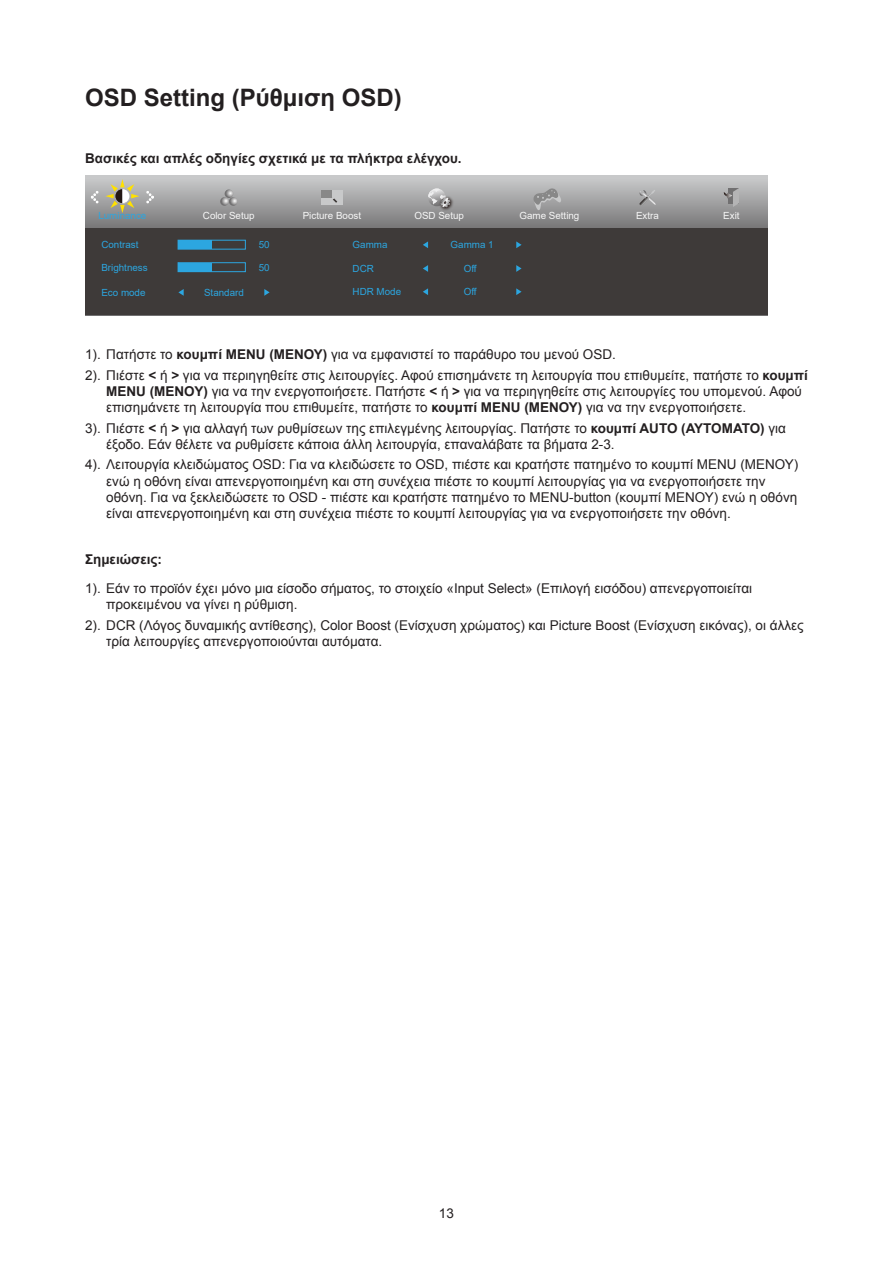
<style>
.page{position:relative;width:893px;height:1263px;background:#fff}
.page>*{position:absolute;margin:0;border:0;box-sizing:border-box;transform-origin:0 0}
.正文_text-1{font:700 24px "Arial";color:#231f20}
.t1{font:13.5px/16.2px "Arial";color:#231f20}
.content_bold{font:700 13.5px "Arial";color:#231f20}
.t2{font:9.75px "Arial";color:#2ca6e0}
.t3{font:9.75px "Arial";color:#f7f7f7}
.s1{font-weight:700}
</style>
<div class="page">
<svg style="left:85px;top:176px;width:683px;height:52px;background:#a0a0a1"></svg>
<div style="left:85px;top:228px;width:683px;height:87px;background:#3e3a39"></div>
<svg style="left:91px;top:191px;width:8px;height:13px"></svg>
<svg style="left:146px;top:191px;width:8px;height:13px"></svg>
<svg style="left:105px;top:179px;width:34px;height:34px"></svg>
<svg style="left:220px;top:189px;width:18px;height:17px"></svg>
<div style="left:321px;top:190px;width:21px;height:15px;background:#c8c9ca"></div>
<div style="left:321px;top:190px;width:11px;height:8px;background:#888"></div>
<svg style="left:333px;top:198px;width:4px;height:5px"></svg>
<img style="left:437px;top:194px;width:18px;height:18px">
<svg style="left:428px;top:189px;width:23px;height:18px"></svg>
<svg style="left:724px;top:188px;width:15px;height:19px"></svg>
<svg style="left:639px;top:190px;width:18px;height:16px"></svg>
<div style="left:178px;top:240px;width:68px;height:9px;border:1px solid #2ca6e0"></div>
<div style="left:178px;top:240px;width:34px;height:9px;background:#2ca6e0"></div>
<div style="left:178px;top:262px;width:68px;height:10px;border:1px solid #2ca6e0"></div>
<div style="left:178px;top:263px;width:34px;height:9px;background:#2ca6e0"></div>
<svg style="left:178px;top:289px;width:6px;height:7px"></svg>
<svg style="left:264px;top:289px;width:6px;height:7px"></svg>
<svg style="left:423px;top:241px;width:5px;height:7px"></svg>
<svg style="left:516px;top:241px;width:6px;height:7px"></svg>
<svg style="left:423px;top:265px;width:5px;height:7px"></svg>
<svg style="left:516px;top:265px;width:6px;height:7px"></svg>
<svg style="left:423px;top:288px;width:5px;height:7px"></svg>
<svg style="left:516px;top:288px;width:6px;height:7px"></svg>
<svg style="left:533px;top:188px;width:28px;height:22px"></svg>
<p class="正文_text-1" style="left:85px;top:81px;width:318px">OSD Setting (Ρύθμιση OSD)</p>
<p class="content_bold" style="left:85px;top:149px;width:378px">Βασικές και απλές οδηγίες σχετικά με τα πλήκτρα ελέγχου.</p>
<p class="t2" style="left:98px;top:209px;width:50px">Luminance</p>
<p class="t3" style="left:203px;top:209px;width:53px">Color Setup</p>
<p class="t3" style="left:303px;top:209px;width:60px">Picture Boost</p>
<p class="t3" style="left:414px;top:209px;width:51px">OSD Setup</p>
<p class="t3" style="left:519px;top:209px;width:62px">Game Setting</p>
<p class="t3" style="left:636px;top:209px;width:24px">Extra</p>
<p class="t3" style="left:723px;top:209px;width:18px">Exit</p>
<p class="t2" style="left:101px;top:238px;width:39px">Contrast</p>
<p class="t2" style="left:259px;top:238px;width:12px">50</p>
<p class="t2" style="left:101px;top:261px;width:48px">Brightness</p>
<p class="t2" style="left:259px;top:261px;width:12px">50</p>
<p class="t2" style="left:101px;top:286px;width:46px">Eco mode</p>
<p class="t2" style="left:204px;top:286px;width:41px">Standard</p>
<p class="t2" style="left:353px;top:238px;width:36px">Gamma</p>
<p class="t2" style="left:451px;top:238px;width:45px">Gamma 1</p>
<p class="t2" style="left:353px;top:262px;width:23px">DCR</p>
<p class="t2" style="left:464px;top:262px;width:14px">Off</p>
<p class="t2" style="left:353px;top:285px;width:50px">HDR Mode</p>
<p class="t2" style="left:464px;top:285px;width:14px">Off</p>
<p class="t1" style="left:85px;top:347px;width:532px">1). Πατήστε το <span class="s1">κουμπί MENU (ΜΕΝΟΥ)</span> για να εμφανιστεί το παράθυρο του μενού OSD.</p>
<p class="t1" style="left:106px;top:367px;width:703px;text-indent:-21px">2). Πιέστε <span class="s1">&lt;</span> ή <span class="s1">&gt;</span> για να περιηγηθείτε στις λειτουργίες. Αφού επισημάνετε τη λειτουργία που επιθυμείτε, πατήστε το <span class="s1">κουμπί<br>MENU (ΜΕΝΟΥ)</span> για να την ενεργοποιήσετε. Πατήστε <span class="s1">&lt;</span> ή <span class="s1">&gt;</span> για να περιηγηθείτε στις λειτουργίες του υπομενού. Αφού επισημάνετε τη λειτουργία που επιθυμείτε, πατήστε το <span class="s1">κουμπί MENU (ΜΕΝΟΥ)</span> για να την ενεργοποιήσετε.</p>
<p class="t1" style="left:106px;top:420px;width:681px;text-indent:-21px">3). Πιέστε <span class="s1">&lt;</span> ή <span class="s1">&gt;</span> για αλλαγή των ρυθμίσεων της επιλεγμένης λειτουργίας. Πατήστε το <span class="s1">κουμπί AUTO (ΑΥΤΟΜΑΤΟ)</span> για έξοδο. Εάν θέλετε να ρυθμίσετε κάποια άλλη λειτουργία, επαναλάβατε τα βήματα 2-3.</p>
<p class="t1" style="left:106px;top:457px;width:694px;text-indent:-21px">4). Λειτουργία κλειδώματος OSD: Για να κλειδώσετε το OSD, πιέστε και κρατήστε πατημένο το κουμπί MENU (ΜΕΝΟΥ) ενώ η οθόνη είναι απενεργοποιημένη και στη συνέχεια πιέστε το κουμπί λειτουργίας για να ενεργοποιήσετε την οθόνη. Για να ξεκλειδώσετε το OSD - πιέστε και κρατήστε πατημένο το MENU-button (κουμπί ΜΕΝΟΥ) ενώ η οθόνη είναι απενεργοποιημένη και στη συνέχεια πιέστε το κουμπί λειτουργίας για να ενεργοποιήσετε την οθόνη.</p>
<p class="content_bold" style="left:85px;top:551px;width:79px">Σημειώσεις:</p>
<p class="t1" style="left:106px;top:581px;width:647px;text-indent:-21px">1). Εάν το προϊόν έχει μόνο μια είσοδο σήματος, το στοιχείο «Input Select» (Επιλογή εισόδου) απενεργοποιείται προκειμένου να γίνει η ρύθμιση.</p>
<p class="t1" style="left:106px;top:617px;width:699px;text-indent:-21px">2). DCR (Λόγος δυναμικής αντίθεσης), Color Boost (Ενίσχυση χρώματος) και Picture Boost (Ενίσχυση εικόνας), οι άλλες τρία λειτουργίες απενεργοποιούνται αυτόματα.</p>
<p class="t1" style="left:439px;top:1205px;width:17px">13</p>
</div>
